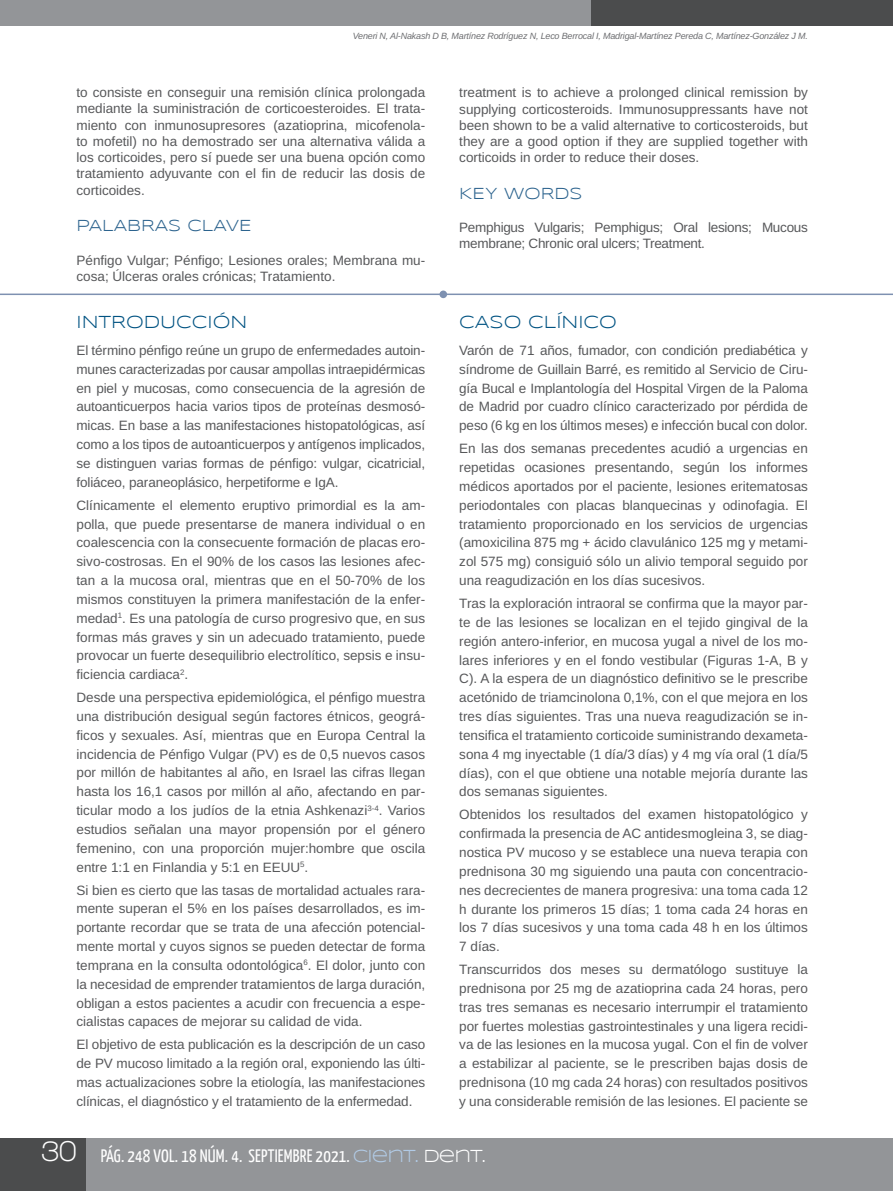
<style>
.page{position:relative;width:893px;height:1191px;background:#fff}
.page>*{position:absolute;margin:0;border:0;box-sizing:border-box;transform-origin:0 0}
.t1{font:700 30px "Walkway";color:#fff}
.t2{font:18px "Yanone Kaffeesatz";letter-spacing:.01em;color:#fff}
.t3{font:18px "Syncopate";color:#015382}
.t4{font:16.5px "Syncopate";color:#2c638e}
.t5{font:13.5px/18.8px "Arimo";color:#57585a;text-align:justify}
.t6{font:13.5px/16.2px "Arimo";letter-spacing:-.02em;color:#57585a}
.t7{font:italic 9px "Arimo";letter-spacing:-.02em;color:#6d6e71}
.s1{font-family:"Syncopate";color:#b1cae5}
.s2{font-family:"Syncopate"}
</style>
<div class="page">
<div style="left:0;top:1138px;width:893px;height:53px;background:#939598"></div>
<div style="left:0;top:1138px;width:85px;height:53px;background:#4b4c4d"></div>
<div style="left:0;top:0;width:893px;height:25px;background:#939598"></div>
<div style="left:591px;top:0;width:302px;height:25px;background:#4b4c4d"></div>
<hr style="left:0;top:293px;width:893px;height:2px;background:#7e91b1">
<div style="left:439px;top:290px;width:8px;height:8px;background:#7e91b1;border-radius:50%"></div>
<p class="t7" style="left:353px;top:29px;width:457px">Veneri N, Al-Nakash D B, Martínez Rodríguez N, Leco Berrocal I, Madrigal-Martínez Pereda C, Martínez-González J M.</p>
<p class="t5" style="left:77px;top:85px;width:350px;line-height:16.2px">to consiste en conseguir una remisión clínica prolongada mediante la suministración de corticoesteroides. El trata&shy;miento con inmunosupresores (azatioprina, micofenola&shy;to mofetil) no ha demostrado ser una alternativa válida a los corticoides, pero sí puede ser una buena opción como tratamiento adyuvante con el fin de reducir las dosis de corticoides.</p>
<p class="t4" style="left:77px;top:216px;width:177px">PALABRAS CLAVE</p>
<p class="t5" style="left:77px;top:252px;width:350px;line-height:16.2px">Pénfigo Vulgar; Pénfigo; Lesiones orales; Membrana mu&shy;cosa; Úlceras orales crónicas; Tratamiento.</p>
<h2 class="t3" style="left:77px;top:311px;width:172px">INTRODUCCIÓN</h2>
<p class="t5" style="left:77px;top:341px;width:350px">El término pénfigo reúne un grupo de enfermedades autoin&shy;munes caracterizadas por causar ampollas intraepidérmicas en piel y mucosas, como consecuencia de la agresión de autoanticuerpos hacia varios tipos de proteínas desmosó&shy;micas. En base a las manifestaciones histopatológicas, así como a los tipos de autoanticuerpos y antígenos implicados, se distinguen varias formas de pénfigo: vulgar, cicatricial, foliáceo, paraneoplásico, herpetiforme e IgA.</p>
<p class="t5" style="left:77px;top:497px;width:350px">Clínicamente el elemento eruptivo primordial es la am&shy;polla, que puede presentarse de manera individual o en coalescencia con la consecuente formación de placas ero&shy;sivo-costrosas. En el 90% de los casos las lesiones afec&shy;tan a la mucosa oral, mientras que en el 50-70% de los mismos constituyen la primera manifestación de la enfer&shy;medad<sup>1</sup>. Es una patología de curso progresivo que, en sus formas más graves y sin un adecuado tratamiento, puede provocar un fuerte desequilibrio electrolítico, sepsis e insu&shy;ficiencia cardiaca<sup>2</sup>.</p>
<p class="t5" style="left:77px;top:688px;width:350px">Desde una perspectiva epidemiológica, el pénfigo muestra una distribución desigual según factores étnicos, geográ&shy;ficos y sexuales. Así, mientras que en Europa Central la incidencia de Pénfigo Vulgar (PV) es de 0,5 nuevos casos por millón de habitantes al año, en Israel las cifras llegan hasta los 16,1 casos por millón al año, afectando en par&shy;ticular modo a los judíos de la etnia Ashkenazi<sup>3-4</sup>. Varios estudios señalan una mayor propensión por el género femenino, con una proporción mujer:hombre que oscila entre 1:1 en Finlandia y 5:1 en EEUU<sup>5</sup>.</p>
<p class="t5" style="left:77px;top:881px;width:350px">Si bien es cierto que las tasas de mortalidad actuales rara&shy;mente superan el 5% en los países desarrollados, es im&shy;portante recordar que se trata de una afección potencial&shy;mente mortal y cuyos signos se pueden detectar de forma temprana en la consulta odontológica<sup>6</sup>. El dolor, junto con la necesidad de emprender tratamientos de larga duración, obligan a estos pacientes a acudir con frecuencia a espe&shy;cialistas capaces de mejorar su calidad de vida.</p>
<p class="t5" style="left:77px;top:1035px;width:350px">El objetivo de esta publicación es la descripción de un caso de PV mucoso limitado a la región oral, exponiendo las últi&shy;mas actualizaciones sobre la etiología, las manifestaciones clínicas, el diagnóstico y el tratamiento de la enfermedad.</p>
<p class="t5" style="left:459px;top:86px;width:350px;line-height:16.2px">treatment is to achieve a prolonged clinical remission by supplying corticosteroids. Immunosuppressants have not been shown to be a valid alternative to corticosteroids, but they are a good option if they are supplied together with corticoids in order to reduce their doses.</p>
<p class="t4" style="left:459px;top:184px;width:125px">KEY WORDS</p>
<p class="t6" style="left:459px;top:220px;width:350px">Pemphigus Vulgaris; Pemphigus; Oral lesions; Mucous membrane; Chronic oral ulcers; Treatment.</p>
<h2 class="t3" style="left:459px;top:311px;width:159px">CASO CLÍNICO</h2>
<p class="t5" style="left:459px;top:341px;width:350px">Varón de 71 años, fumador, con condición prediabética y síndrome de Guillain Barré, es remitido al Servicio de Ciru&shy;gía Bucal e Implantología del Hospital Virgen de la Paloma de Madrid por cuadro clínico caracterizado por pérdida de peso (6 kg en los últimos meses) e infección bucal con dolor.</p>
<p class="t5" style="left:459px;top:439px;width:350px">En las dos semanas precedentes acudió a urgencias en repetidas ocasiones presentando, según los informes médicos aportados por el paciente, lesiones eritematosas periodontales con placas blanquecinas y odinofagia. El tratamiento proporcionado en los servicios de urgencias (amoxicilina 875 mg + ácido clavulánico 125 mg y metami&shy;zol 575 mg) consiguió sólo un alivio temporal seguido por una reagudización en los días sucesivos.</p>
<p class="t5" style="left:459px;top:594px;width:350px">Tras la exploración intraoral se confirma que la mayor par&shy;te de las lesiones se localizan en el tejido gingival de la región antero-inferior, en mucosa yugal a nivel de los mo&shy;lares inferiores y en el fondo vestibular (Figuras 1-A, B y C). A la espera de un diagnóstico definitivo se le prescribe acetónido de triamcinolona 0,1%, con el que mejora en los tres días siguientes. Tras una nueva reagudización se in&shy;tensifica el tratamiento corticoide suministrando dexameta&shy;sona 4 mg inyectable (1 día/3 días) y 4 mg vía oral (1 día/5 días), con el que obtiene una notable mejoría durante las dos semanas siguientes.</p>
<p class="t5" style="left:459px;top:805px;width:350px">Obtenidos los resultados del examen histopatológico y confirmada la presencia de AC antidesmogleina 3, se diag&shy;nostica PV mucoso y se establece una nueva terapia con prednisona 30 mg siguiendo una pauta con concentracio&shy;nes decrecientes de manera progresiva: una toma cada 12 h durante los primeros 15 días; 1 toma cada 24 horas en los 7 días sucesivos y una toma cada 48 h en los últimos 7 días.</p>
<p class="t5" style="left:459px;top:960px;width:350px">Transcurridos dos meses su dermatólogo sustituye la prednisona por 25 mg de azatioprina cada 24 horas, pero tras tres semanas es necesario interrumpir el tratamiento por fuertes molestias gastrointestinales y una ligera recidi&shy;va de las lesiones en la mucosa yugal. Con el fin de volver a estabilizar al paciente, se le prescriben bajas dosis de prednisona (10 mg cada 24 horas) con resultados positivos y una considerable remisión de las lesiones. El paciente se</p>
<h1 class="t1" style="left:41px;top:1134px;width:37px">30</h1>
<h2 class="t2" style="left:101px;top:1148px;width:386px">PÁG. 248 VOL. 18 NÚM. 4. SEPTIEMBRE 2021. <span class="s1">CIENT.</span> <span class="s2">DENT.</span></h2>
</div>
